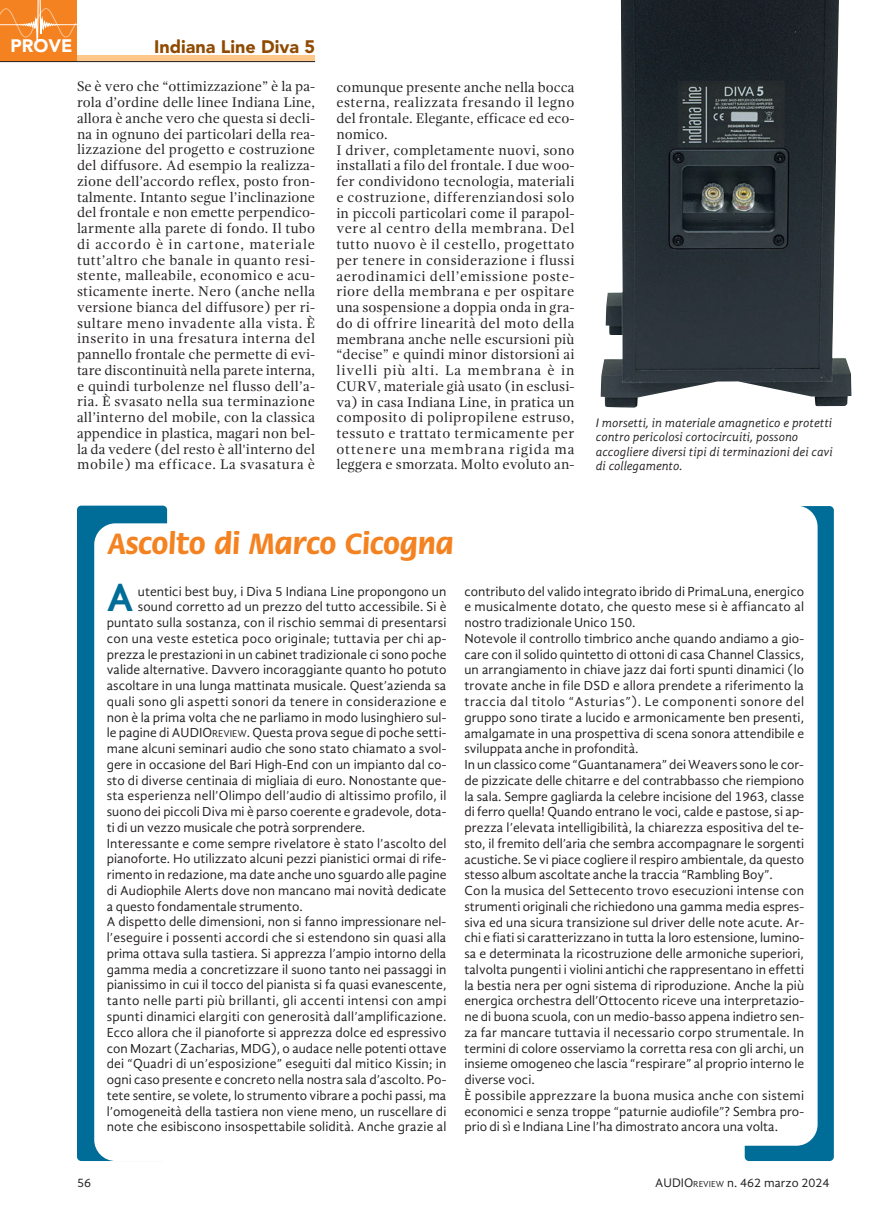
<style>
.page{position:relative;width:894px;height:1213px;background:#fff}
.page>*{position:absolute;margin:0;border:0;box-sizing:border-box;transform-origin:0 0}
.t1{font:700 40.65px "Gandhi Sans";color:#006d98}
.t2{font:700 31.35px "Flora Std";color:#f58220}
.t3{font:900 18px "Avenir";color:#8f4a02}
.t4{font:900 18px "Avenir";color:#fff}
.t5{font:14.25px/15.8px "Gandhi Serif";letter-spacing:.015em;color:#231f20}
.t6{font:13.5px/15.8px "Gandhi Sans";color:#231f20}
.t7{font:13.5px "Gandhi Sans";letter-spacing:.02em;color:#231f20}
.t8{font:13.5px "Gandhi Sans";letter-spacing:.03em;color:#231f20}
.t9{font:italic 12.75px/14.2px "Gandhi Sans";color:#231f20}
.t10{font:12.75px "Gandhi Sans";color:#231f20}
.s1{font-size:10.2px}
.s2{font-size:9px}
</style>
<div class="page">
<div style="left:0;top:56px;width:315px;height:6px;background:#fdc88a"></div>
<div style="left:0;top:0;width:77px;height:62px;background:#f58220"></div>
<hr style="left:0;top:61px;width:315px;height:1px;background:#231f20">
<svg style="left:0;top:0;width:77px;height:39px"></svg>
<div style="left:77px;top:506px;width:90px;height:655px;background:#006d98;border-radius:4px"></div>
<div style="left:94px;top:523px;width:120px;height:638px;background:#fff;border-radius:21px"></div>
<div style="left:745px;top:506px;width:89px;height:655px;background:#006d98;border-radius:4px"></div>
<div style="left:697px;top:506px;width:121px;height:640px;background:#fff;border-radius:21px"></div>
<img style="left:601px;top:0;width:250px;height:408px">
<h3 class="t4" style="left:11px;top:39px;width:63px">PROVE</h3>
<h3 class="t3" style="left:154px;top:39px;width:163px">Indiana Line Diva 5</h3>
<p class="t5" style="left:77px;top:80px;width:240px;text-align:justify">Se è vero che “ottimizzazione” è la pa&shy;rola d’ordine delle linee Indiana Line, allora è anche vero che questa si decli&shy;na in ognuno dei particolari della rea&shy;lizzazione del progetto e costruzione del diffusore. Ad esempio la realizza&shy;zione dell’accordo reflex, posto fron&shy;talmente. Intanto segue l’inclinazione del frontale e non emette perpendico&shy;larmente alla parete di fondo. Il tubo di accordo è in cartone, materiale tutt’altro che banale in quanto resi&shy;stente, malleabile, economico e acu&shy;sticamente inerte. Nero (anche nella versione bianca del diffusore) per ri&shy;sultare meno invadente alla vista. È inserito in una fresatura interna del pannello frontale che permette di evi&shy;tare discontinuità nella parete interna, e quindi turbolenze nel flusso dell’a&shy;ria. È svasato nella sua terminazione all’interno del mobile, con la classica appendice in plastica, magari non bel&shy;la da vedere (del resto è all'interno del mobile) ma efficace. La svasatura è</p>
<p class="t5" style="left:336px;top:80px;width:240px">comunque presente anche nella bocca esterna, realizzata fresando il legno del frontale. Elegante, efficace ed eco&shy;nomico.<br>I driver, completamente nuovi, sono installati a filo del frontale. I due woo&shy;fer condividono tecnologia, materiali e costruzione, differenziandosi solo in piccoli particolari come il parapol&shy;vere al centro della membrana. Del tutto nuovo è il cestello, progettato per tenere in considerazione i flussi aerodinamici dell’emissione poste&shy;riore della membrana e per ospitare una sospensione a doppia onda in gra&shy;do di offrire linearità del moto della membrana anche nelle escursioni più “decise” e quindi minor distorsioni ai livelli più alti. La membrana è in CURV, materiale già usato (in esclusi&shy;va) in casa Indiana Line, in pratica un composito di polipropilene estruso, tessuto e trattato termicamente per ottenere una membrana rigida ma leggera e smorzata. Molto evoluto an-</p>
<p class="t9" style="left:596px;top:417px;width:239px">I morsetti, in materiale amagnetico e protetti contro pericolosi cortocircuiti, possono accogliere diversi tipi di terminazioni dei cavi di collegamento.</p>
<h2 class="t2" style="left:108px;top:531px;width:348px">Ascolto di Marco Cicogna</h2>
<h1 class="t1" style="left:107px;top:582px;width:28px">A</h1>
<p class="t6" style="left:138px;top:584px;width:310px">utentici best buy, i Diva 5 Indiana Line propongono un</p>
<p class="t6" style="left:138px;top:600px;width:310px">sound corretto ad un prezzo del tutto accessibile. Si è</p>
<p class="t6" style="left:107px;top:616px;width:341px">puntato sulla sostanza, con il rischio semmai di presentarsi</p>
<p class="t7" style="left:107px;top:633px;width:341px">con una veste estetica poco originale; tuttavia per chi ap-</p>
<p class="t6" style="left:107px;top:647px;width:341px">prezza le prestazioni in un cabinet tradizionale ci sono poche</p>
<p class="t6" style="left:107px;top:663px;width:341px">valide alternative. Davvero incoraggiante quanto ho potuto</p>
<p class="t6" style="left:107px;top:679px;width:341px">ascoltare in una lunga mattinata musicale. Quest’azienda sa</p>
<p class="t7" style="left:107px;top:696px;width:341px">quali sono gli aspetti sonori da tenere in considerazione e</p>
<p class="t6" style="left:107px;top:710px;width:341px">non è la prima volta che ne parliamo in modo lusinghiero sul-</p>
<p class="t6" style="left:107px;top:726px;width:341px">le pagine di AUDIO<span class="s1">REVIEW</span>. Questa prova segue di poche setti-</p>
<p class="t6" style="left:107px;top:742px;width:341px">mane alcuni seminari audio che sono stato chiamato a svol-</p>
<p class="t6" style="left:107px;top:758px;width:341px">gere in occasione del Bari High-End con un impianto dal co-</p>
<p class="t6" style="left:107px;top:773px;width:341px">sto di diverse centinaia di migliaia di euro. Nonostante que-</p>
<p class="t6" style="left:107px;top:789px;width:341px">sta esperienza nell’Olimpo dell’audio di altissimo profilo, il</p>
<p class="t6" style="left:107px;top:805px;width:341px">suono dei piccoli Diva mi è parso coerente e gradevole, dota-</p>
<p class="t6" style="left:107px;top:821px;width:260px">ti di un vezzo musicale che potrà sorprendere.</p>
<p class="t6" style="left:107px;top:836px;width:341px">Interessante e come sempre rivelatore è stato l’ascolto del</p>
<p class="t6" style="left:107px;top:852px;width:341px">pianoforte. Ho utilizzato alcuni pezzi pianistici ormai di rife-</p>
<p class="t6" style="left:107px;top:868px;width:341px">rimento in redazione, ma date anche uno sguardo alle pagine</p>
<p class="t6" style="left:107px;top:884px;width:341px">di Audiophile Alerts dove non mancano mai novità dedicate</p>
<p class="t6" style="left:107px;top:899px;width:198px">a questo fondamentale strumento.</p>
<p class="t6" style="left:107px;top:915px;width:341px">A dispetto delle dimensioni, non si fanno impressionare nel-</p>
<p class="t6" style="left:107px;top:931px;width:341px">l’eseguire i possenti accordi che si estendono sin quasi alla</p>
<p class="t6" style="left:107px;top:947px;width:341px">prima ottava sulla tastiera. Si apprezza l’ampio intorno della</p>
<p class="t6" style="left:107px;top:962px;width:341px">gamma media a concretizzare il suono tanto nei passaggi in</p>
<p class="t6" style="left:107px;top:978px;width:341px">pianissimo in cui il tocco del pianista si fa quasi evanescente,</p>
<p class="t8" style="left:107px;top:995px;width:341px">tanto nelle parti più brillanti, gli accenti intensi con ampi</p>
<p class="t6" style="left:107px;top:1010px;width:341px">spunti dinamici elargiti con generosità dall’amplificazione.</p>
<p class="t6" style="left:107px;top:1025px;width:341px">Ecco allora che il pianoforte si apprezza dolce ed espressivo</p>
<p class="t6" style="left:107px;top:1041px;width:341px">con Mozart (Zacharias, MDG), o audace nelle potenti ottave</p>
<p class="t6" style="left:107px;top:1057px;width:341px">dei “Quadri di un’esposizione” eseguiti dal mitico Kissin; in</p>
<p class="t6" style="left:107px;top:1073px;width:341px">ogni caso presente e concreto nella nostra sala d’ascolto. Po-</p>
<p class="t6" style="left:107px;top:1088px;width:341px">tete sentire, se volete, lo strumento vibrare a pochi passi, ma</p>
<p class="t6" style="left:107px;top:1104px;width:341px">l’omogeneità della tastiera non viene meno, un ruscellare di</p>
<p class="t6" style="left:107px;top:1120px;width:341px">note che esibiscono insospettabile solidità. Anche grazie al</p>
<p class="t6" style="left:464px;top:584px;width:341px">contributo del valido integrato ibrido di PrimaLuna, energico e musicalmente dotato, che questo mese si è affiancato al nostro tradizionale Unico 150.<br>Notevole il controllo timbrico anche quando andiamo a gio&shy;care con il solido quintetto di ottoni di casa Channel Classics, un arrangiamento in chiave jazz dai forti spunti dinamici (lo trovate anche in file DSD e allora prendete a riferimento la traccia dal titolo “Asturias”). Le componenti sonore del gruppo sono tirate a lucido e armonicamente ben presenti, amalgamate in una prospettiva di scena sonora attendibile e sviluppata anche in profondità.<br>In un classico come “Guantanamera” dei Weavers sono le cor&shy;de pizzicate delle chitarre e del contrabbasso che riempiono la sala. Sempre gagliarda la celebre incisione del 1963, classe di ferro quella! Quando entrano le voci, calde e pastose, si ap&shy;prezza l’elevata intelligibilità, la chiarezza espositiva del te&shy;sto, il fremito dell’aria che sembra accompagnare le sorgenti acustiche. Se vi piace cogliere il respiro ambientale, da questo stesso album ascoltate anche la traccia “Rambling Boy”.<br>Con la musica del Settecento trovo esecuzioni intense con strumenti originali che richiedono una gamma media espres&shy;siva ed una sicura transizione sul driver delle note acute. Ar&shy;chi e fiati si caratterizzano in tutta la loro estensione, lumino&shy;sa e determinata la ricostruzione delle armoniche superiori, talvolta pungenti i violini antichi che rappresentano in effetti la bestia nera per ogni sistema di riproduzione. Anche la più energica orchestra dell’Ottocento riceve una interpretazio&shy;ne di buona scuola, con un medio-basso appena indietro sen&shy;za far mancare tuttavia il necessario corpo strumentale. In termini di colore osserviamo la corretta resa con gli archi, un insieme omogeneo che lascia “respirare” al proprio interno le diverse voci.<br>È possibile apprezzare la buona musica anche con sistemi economici e senza troppe “paturnie audiofile”? Sembra pro&shy;prio di sì e Indiana Line l’ha dimostrato ancora una volta.</p>
<p class="t10" style="left:77px;top:1178px;width:16px">56</p>
<p class="t10" style="left:655px;top:1178px;width:176px">AUDIO<span class="s2">REVIEW</span> n. 462 marzo 2024</p>
</div>
